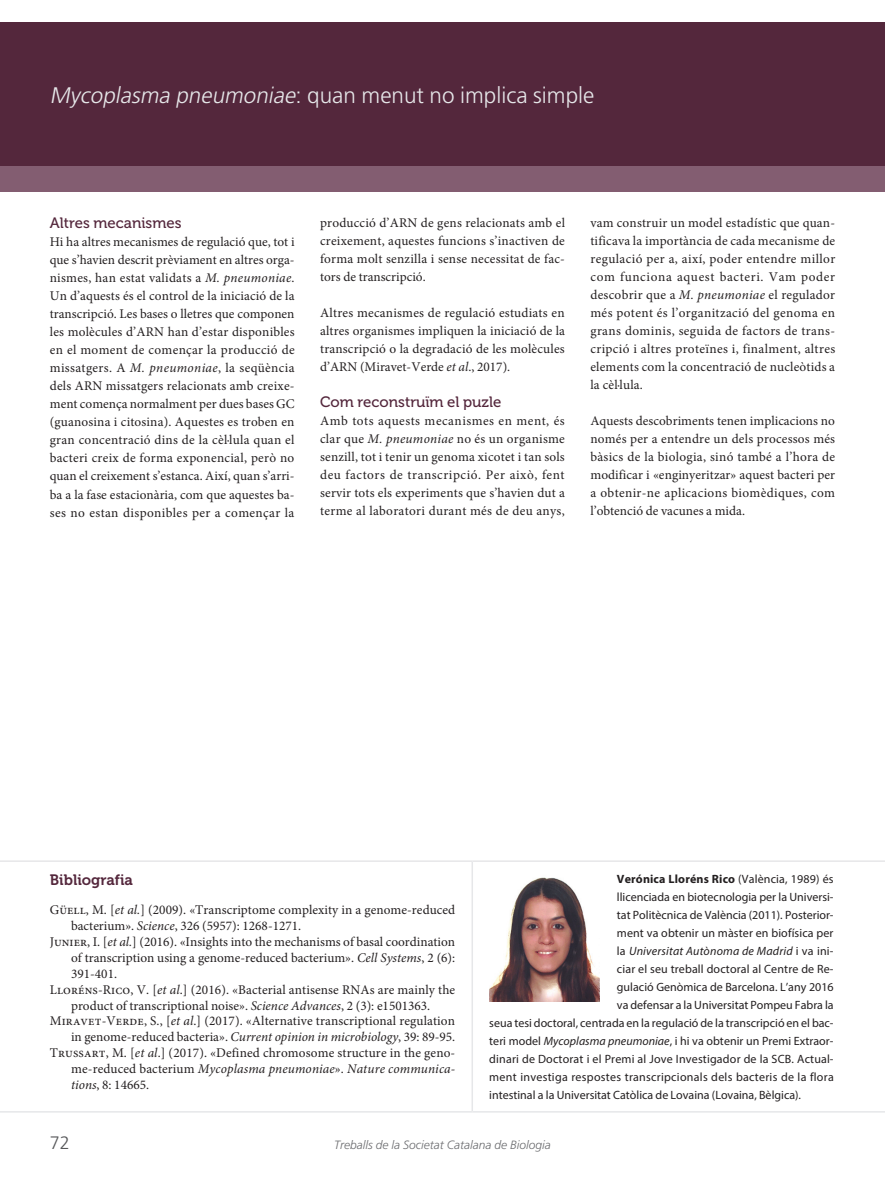
<style>
.page{position:relative;width:885px;height:1183px;background:#fff}
.page>*{position:absolute;margin:0;border:0;box-sizing:border-box;transform-origin:0 0}
.Divulgacio_Foli{font:300 22.5px "Frutiger LT Std";color:#e6e7e9}
.t1{font:300 18px "Frutiger LT Std";color:#57585a}
.Divulgacio_Tit1{font:15px "Museo 500";color:#54273c}
.Divulgacio_Bib_T{font:15px "Museo 700";color:#54273c}
.Z0-0-1{font:13.35px/18px "Minion Pro";letter-spacing:.015em;color:#231f20;text-align:justify}
.Divulgacio_Bib_Z{font:13.35px/15.9px "Minion Pro";letter-spacing:.005em;color:#231f20;text-align:justify}
.Divulgacio_Nota_A{font:12px "Myriad Pro";color:#231f20}
.Divulgacio_Nota_A-2{font:12px "Myriad Pro";letter-spacing:.025em;color:#231f20}
.t2{font:italic 300 12px "Frutiger LT Std";color:#6c6d70}
.Divulgacio_Nota_A-3{font:700 12px "Myriad Pro";letter-spacing:.015em;color:#231f20}
.Divulgacio_Nota_A-4{font:italic 12px "Myriad Pro";letter-spacing:.015em;color:#231f20}
.s1{font-style:italic}
.s2{font-weight:400}
.s3{font-style:normal}
</style>
<div class="page">
<div style="left:0;top:23px;width:884px;height:143px;background:#54273c"></div>
<div style="left:0;top:166px;width:884px;height:25px;background:#835d71"></div>
<hr style="left:472px;top:860px;width:412px;height:1px;background:#e6e7e9">
<hr style="left:472px;top:1110px;width:412px;height:2px;background:#e6e7e9">
<hr style="left:0;top:860px;width:472px;height:1px;background:#e6e7e9">
<hr style="left:471px;top:861px;width:2px;height:249px;background:#e6e7e9">
<hr style="left:0;top:1110px;width:472px;height:2px;background:#e6e7e9">
<img style="left:489px;top:877px;width:111px;height:124px">
<p class="Divulgacio_Foli" style="left:50px;top:82px;width:546px"><span class="s1">Mycoplasma pneumoniae</span>: quan menut no implica simple</p>
<p class="Divulgacio_Tit1" style="left:50px;top:215px;width:133px">Altres mecanismes</p>
<p class="Z0-0-1" style="left:50px;top:233px;width:246px">Hi ha altres mecanismes de regulació que, tot i que s’havien descrit prèviament en altres orga&shy;nismes, han estat validats a <span class="s1">M. pneumoniae</span>.<br>Un d’aquests és el control de la iniciació de la transcripció. Les bases o lletres que componen les molècules d’ARN han d’estar disponibles en el moment de començar la producció de missatgers. A <span class="s1">M. pneumoniae</span>, la seqüència dels ARN missatgers relacionats amb creixe&shy;ment comença normalment per dues bases GC (guanosina i citosina). Aquestes es troben en gran concentració dins de la cèl·lula quan el bacteri creix de forma exponencial, però no quan el creixement s’estanca. Així, quan s’arri&shy;ba a la fase estacionària, com que aquestes ba&shy;ses no estan disponibles per a començar la</p>
<p class="Z0-0-1" style="left:320px;top:213px;width:246px">producció d’ARN de gens relacionats amb el creixement, aquestes funcions s’inactiven de forma molt senzilla i sense necessitat de fac&shy;tors de transcripció.</p>
<p class="Z0-0-1" style="left:320px;top:303px;width:246px">Altres mecanismes de regulació estudiats en altres organismes impliquen la iniciació de la transcripció o la degradació de les molècules d’ARN (Miravet-Verde <span class="s1">et al</span>., 2017).</p>
<p class="Divulgacio_Tit1" style="left:320px;top:393px;width:183px">Com reconstruïm el puzle</p>
<p class="Z0-0-1" style="left:320px;top:411px;width:246px">Amb tots aquests mecanismes en ment, és clar que <span class="s1">M. pneumoniae</span> no és un organisme senzill, tot i tenir un genoma xicotet i tan sols deu factors de transcripció. Per això, fent servir tots els experiments que s’havien dut a terme al laboratori durant més de deu anys,</p>
<p class="Z0-0-1" style="left:590px;top:213px;width:246px">vam construir un model estadístic que quan&shy;tificava la importància de cada mecanisme de regulació per a, així, poder entendre millor com funciona aquest bacteri. Vam poder descobrir que a <span class="s1">M. pneumoniae</span> el regulador més potent és l’organització del genoma en grans dominis, seguida de factors de trans&shy;cripció i altres proteïnes i, finalment, altres elements com la concentració de nucleòtids a la cèl·lula.</p>
<p class="Z0-0-1" style="left:590px;top:411px;width:246px">Aquests descobriments tenen implicacions no només per a entendre un dels processos més bàsics de la biologia, sinó també a l’hora de modificar i «enginyeritzar» aquest bacteri per a obtenir-ne aplicacions biomèdiques, com l’obtenció de vacunes a mida.</p>
<p class="Divulgacio_Bib_T" style="left:50px;top:871px;width:85px">Bibliografia</p>
<p class="Divulgacio_Bib_Z" style="left:71px;top:901px;width:385px;text-indent:-21px">Güell, M. [<span class="s1">et al.</span>] (2009). «Transcriptome complexity in a genome-reduced bacterium». <span class="s1">Science</span>, 326 (5957): 1268-1271.</p>
<p class="Divulgacio_Bib_Z" style="left:71px;top:933px;width:385px;text-indent:-21px">Junier, I. [<span class="s1">et al.</span>] (2016). «Insights into the mechanisms of basal coordination of transcription using a genome-reduced bacterium». <span class="s1">Cell Systems</span>, 2 (6):<br>391-401.</p>
<p class="Divulgacio_Bib_Z" style="left:50px;top:981px;width:407px;text-align:center">Lloréns-Rico, V. [<span class="s1">et al</span>.] (2016). «Bacterial antisense RNAs are mainly the product of transcriptional noise». <span class="s1">Science Advances</span>, 2 (3): e1501363.</p>
<p class="Divulgacio_Bib_Z" style="left:50px;top:1013px;width:407px;text-align:right">Miravet-Verde, S., [<span class="s1">et al</span>.] (2017). «Alternative transcriptional regulation in genome-reduced bacteria». <span class="s1">Current opinion in microbiology</span>, 39: 89-95.</p>
<p class="Divulgacio_Bib_Z" style="left:71px;top:1044px;width:385px;text-indent:-21px">Trussart, M. [<span class="s1">et al</span>.] (2017). «Defined chromosome structure in the geno&shy;me-reduced bacterium <span class="s1">Mycoplasma pneumoniae</span>». <span class="s1">Nature communica&shy;tions</span>, 8: 14665.</p>
<p class="Divulgacio_Nota_A-3" style="left:617px;top:872px;width:218px">Verónica Lloréns Rico <span class="s2">(València, 1989) és</span></p>
<p class="Divulgacio_Nota_A" style="left:617px;top:889px;width:218px">llicenciada en biotecnologia per la Universi-</p>
<p class="Divulgacio_Nota_A" style="left:617px;top:907px;width:218px">tat Politècnica de València (2011). Posterior-</p>
<p class="Divulgacio_Nota_A" style="left:617px;top:925px;width:218px">ment va obtenir un màster en biofísica per</p>
<p class="Divulgacio_Nota_A-4" style="left:617px;top:943px;width:218px"><span class="s3">la</span> Universitat Autònoma de Madrid <span class="s3">i va ini-</span></p>
<p class="Divulgacio_Nota_A" style="left:617px;top:961px;width:218px">ciar el seu treball doctoral al Centre de Re-</p>
<p class="Divulgacio_Nota_A" style="left:617px;top:979px;width:218px">gulació Genòmica de Barcelona. L’any 2016</p>
<p class="Divulgacio_Nota_A" style="left:617px;top:997px;width:218px">va defensar a la Universitat Pompeu Fabra la</p>
<p class="Divulgacio_Nota_A" style="left:489px;top:1015px;width:346px">seua tesi doctoral, centrada en la regulació de la transcripció en el bac-</p>
<p class="Divulgacio_Nota_A" style="left:489px;top:1033px;width:346px">teri model <span class="s1">Mycoplasma pneumoniae</span>, i hi va obtenir un Premi Extraor-</p>
<p class="Divulgacio_Nota_A" style="left:489px;top:1051px;width:346px">dinari de Doctorat i el Premi al Jove Investigador de la SCB. Actual-</p>
<p class="Divulgacio_Nota_A-2" style="left:489px;top:1069px;width:346px">ment investiga respostes transcripcionals dels bacteris de la flora</p>
<p class="Divulgacio_Nota_A" style="left:489px;top:1087px;width:313px">intestinal a la Universitat Catòlica de Lovaina (Lovaina, Bèlgica).</p>
<h2 class="t1" style="left:50px;top:1131px;width:22px">72</h2>
<p class="t2" style="left:334px;top:1137px;width:218px">Treballs de la Societat Catalana de Biologia</p>
</div>
